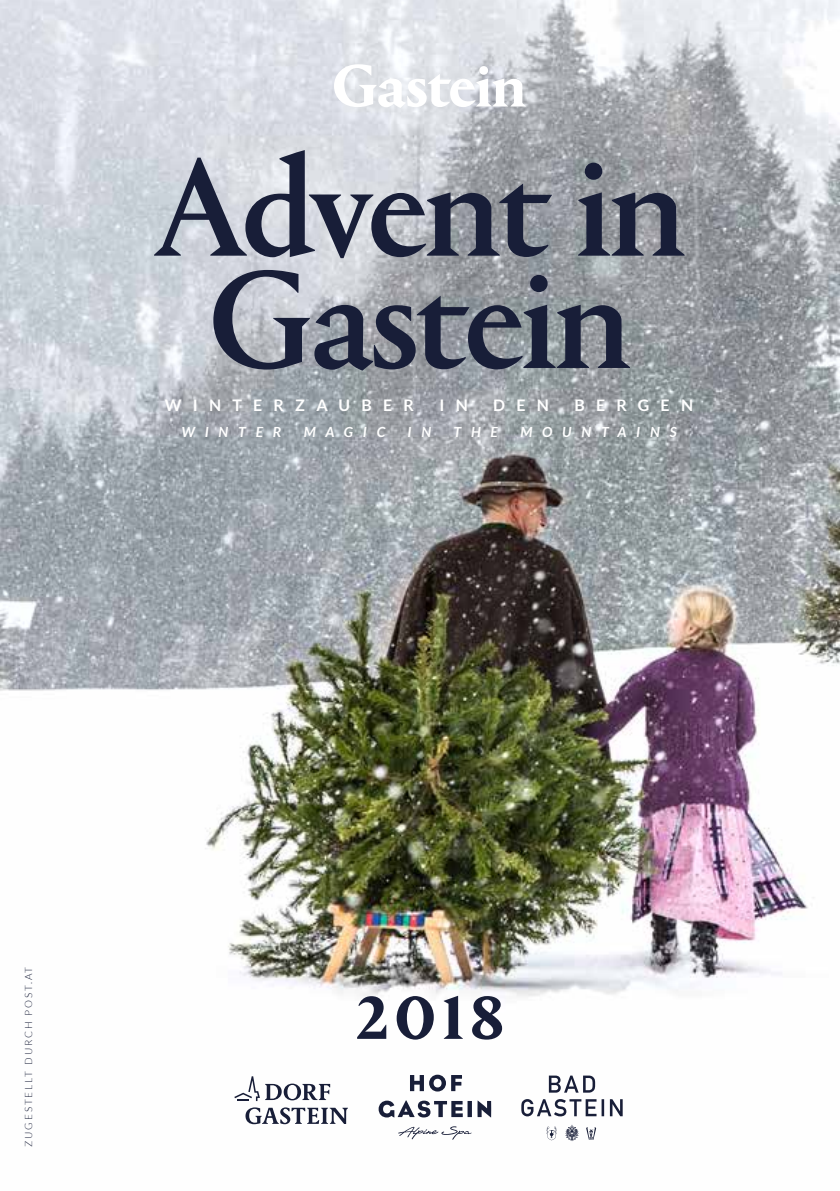
<style>
.page{position:relative;width:840px;height:1191px;background:#fff}
.page>*{position:absolute;margin:0;border:0;box-sizing:border-box;transform-origin:0 0}
.t1{font:500 145.6px/112.2px "Portrait LF";letter-spacing:-.025em;color:#181e38;text-align:center}
.t2{font:700 63.4px "Portrait LF";color:#181e38}
.t3{font:700 16px "Lato";letter-spacing:.7em;color:#fff}
.t4{font:italic 700 14px "Lato";letter-spacing:.7em;color:#fff}
.t5{font:300 10px "Lato";letter-spacing:.19em;color:#181e38}
</style>
<div class="page">
<img style="left:0;top:0;width:839px;height:1141px">
<svg style="left:334px;top:64px;width:191px;height:44px"></svg>
<svg style="left:245px;top:1107px;width:103px;height:17px"></svg>
<svg style="left:234px;top:1076px;width:96px;height:25px"></svg>
<svg style="left:521px;top:1099px;width:101px;height:17px"></svg>
<svg style="left:548px;top:1075px;width:46px;height:17px"></svg>
<svg style="left:546px;top:1126px;width:10px;height:14px"></svg>
<svg style="left:585px;top:1127px;width:11px;height:12px"></svg>
<svg style="left:565px;top:1124px;width:13px;height:17px"></svg>
<svg style="left:477px;top:1100px;width:14px;height:17px"></svg>
<svg style="left:378px;top:1100px;width:84px;height:17px"></svg>
<svg style="left:467px;top:1101px;width:4px;height:16px"></svg>
<svg style="left:410px;top:1075px;width:13px;height:16px"></svg>
<svg style="left:429px;top:1074px;width:33px;height:17px"></svg>
<svg style="left:398px;top:1126px;width:73px;height:13px"></svg>
<h1 class="t1" style="left:153px;top:147px;width:534px">Advent in<br>Gastein</h1>
<p class="t3" style="left:165px;top:396px;width:250px">WINTERZAUBER</p>
<p class="t3" style="left:439px;top:396px;width:30px">I N</p>
<p class="t3" style="left:493px;top:396px;width:57px">DEN</p>
<p class="t3" style="left:574px;top:396px;width:120px">BERGEN</p>
<p class="t4" style="left:181px;top:424px;width:101px">WINTER</p>
<p class="t4" style="left:303px;top:424px;width:83px">MAGIC</p>
<p class="t4" style="left:407px;top:424px;width:25px">I N</p>
<p class="t4" style="left:453px;top:424px;width:46px">THE</p>
<p class="t4" style="left:520px;top:424px;width:158px">MOUNTAINS</p>
<p class="t5" style="left:23px;top:1147px;width:182px;rotate:-90deg">ZUGESTELLT DURCH POST.AT</p>
<h2 class="t2" style="left:356px;top:974px;width:149px">2018</h2>
</div>
